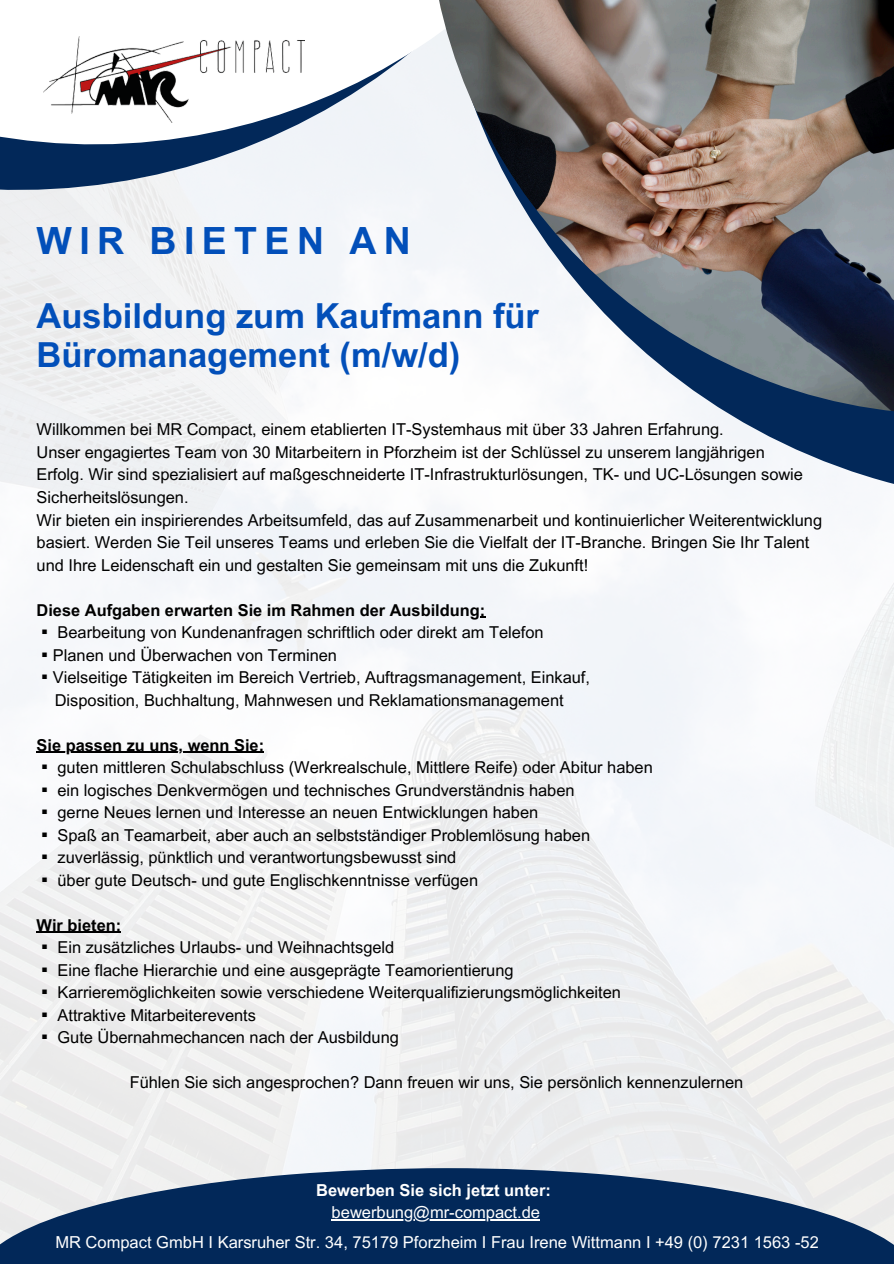
<style>
.page{position:relative;width:894px;height:1264px;background:#fff}
.page>*{position:absolute;margin:0;border:0;box-sizing:border-box;transform-origin:0 0}
.t1{font:700 37.5px "Arial MT Pro";letter-spacing:.195em;color:#024fb9}
.t2{font:700 34.5px/39.3px "Arial MT Pro";color:#024fb9}
.t3{font:16.5px "Arial MT Pro";color:#fff}
.t4{font:700 16.5px "Arial MT Pro";color:#fff}
.t5{font:16.35px/22.5px "Arial MT Pro";color:#000}
.t6{font:700 16.35px "Arial MT Pro";color:#000}
.s1{font-family:"Noto Sans CJ Ksc"}
</style>
<div class="page">
<img style="left:0;top:422px;width:893px;height:746px">
<svg style="left:0;top:363px;width:290px;height:59px;fill:#f1f2f3"></svg>
<svg style="left:0;top:36px;width:427px;height:327px;fill:#f1f4f8"></svg>
<svg style="left:434px;top:414px;width:459px;height:89px;fill:#f6f8fb"></svg>
<img style="left:427px;top:0;width:466px;height:414px">
<img style="left:44px;top:37px;width:261px;height:85px">
<svg style="left:0;top:1168px;width:893px;height:95px;background:#355379"></svg>
<hr style="left:331px;top:1219px;width:209px;height:1px;background:#fff">
<svg style="left:479px;top:616px;width:6px;height:2px"></svg>
<hr style="left:37px;top:751px;width:227px;height:2px;background:#000">
<hr style="left:37px;top:931px;width:84px;height:2px;background:#000">
<h1 class="t1" style="left:37px;top:227px;width:376px">WIR BIETEN AN</h1>
<p class="t2" style="left:37px;top:300px;width:504px">Ausbildung zum Kaufmann für<br>Büromanagement (m/w/d)</p>
<h2 class="t5" style="left:37px;top:420px;width:688px">Willkommen bei MR Compact, einem etablierten IT-Systemhaus mit über 33 Jahren Erfahrung.</h2>
<p class="t5" style="left:37px;top:443px;width:729px">Unser engagiertes Team von 30 Mitarbeitern in Pforzheim ist der Schlüssel zu unserem langjährigen</p>
<p class="t5" style="left:37px;top:465px;width:767px">Erfolg. Wir sind spezialisiert auf maßgeschneiderte IT-Infrastrukturlösungen, TK- und UC-Lösungen sowie<br>Sicherheitslösungen.</p>
<p class="t5" style="left:37px;top:510px;width:786px">Wir bieten ein inspirierendes Arbeitsumfeld, das auf Zusammenarbeit und kontinuierlicher Weiterentwicklung basiert. Werden Sie Teil unseres Teams und erleben Sie die Vielfalt der IT-Branche. Bringen Sie Ihr Talent und Ihre Leidenschaft ein und gestalten Sie gemeinsam mit uns die Zukunft!</p>
<p class="t6" style="left:37px;top:603px;width:450px">Diese Aufgaben erwarten Sie im Rahmen der Ausbildung:</p>
<p class="t5" style="left:37px;top:623px;width:508px"><span class="s1">▪</span> Bearbeitung von Kundenanfragen schriftlich oder direkt am Telefon</p>
<p class="t5" style="left:37px;top:645px;width:302px"><span class="s1">▪</span>Planen und Überwachen von Terminen</p>
<p class="t5" style="left:37px;top:668px;width:555px"><span class="s1">▪</span>Vielseitige Tätigkeiten im Bereich Vertrieb, Auftragsmanagement, Einkauf,</p>
<p class="t5" style="left:55px;top:690px;width:510px">Disposition, Buchhaltung, Mahnwesen und Reklamationsmanagement</p>
<p class="t6" style="left:37px;top:738px;width:229px">Sie passen zu uns, wenn Sie:</p>
<p class="t5" style="left:37px;top:758px;width:617px"><span class="s1">▪</span> guten mittleren Schulabschluss (Werkrealschule, Mittlere Reife) oder Abitur haben</p>
<p class="t5" style="left:37px;top:780px;width:539px"><span class="s1">▪</span> ein logisches Denkvermögen und technisches Grundverständnis haben</p>
<p class="t5" style="left:37px;top:803px;width:503px"><span class="s1">▪</span> gerne Neues lernen und Interesse an neuen Entwicklungen haben</p>
<p class="t5" style="left:37px;top:825px;width:555px"><span class="s1">▪</span> Spaß an Teamarbeit, aber auch an selbstständiger Problemlösung haben</p>
<p class="t5" style="left:37px;top:848px;width:421px"><span class="s1">▪</span> zuverlässig, pünktlich und verantwortungsbewusst sind</p>
<p class="t5" style="left:37px;top:870px;width:443px"><span class="s1">▪</span> über gute Deutsch- und gute Englischkenntnisse verfügen</p>
<p class="t6" style="left:37px;top:918px;width:86px">Wir bieten:</p>
<p class="t5" style="left:37px;top:938px;width:359px"><span class="s1">▪</span> Ein zusätzliches Urlaubs- und Weihnachtsgeld</p>
<p class="t5" style="left:37px;top:960px;width:478px"><span class="s1">▪</span> Eine flache Hierarchie und eine ausgeprägte Teamorientierung</p>
<p class="t5" style="left:37px;top:983px;width:585px"><span class="s1">▪</span> Karrieremöglichkeiten sowie verschiedene Weiterqualifizierungsmöglichkeiten</p>
<p class="t5" style="left:37px;top:1005px;width:221px"><span class="s1">▪</span> Attraktive Mitarbeiterevents</p>
<p class="t5" style="left:37px;top:1028px;width:364px"><span class="s1">▪</span> Gute Übernahmechancen nach der Ausbildung</p>
<p class="t5" style="left:130px;top:1073px;width:615px">Fühlen Sie sich angesprochen? Dann freuen wir uns, Sie persönlich kennenzulernen</p>
<p class="t4" style="left:316px;top:1183px;width:236px">Bewerben Sie sich jetzt unter:</p>
<p class="t3" style="left:331px;top:1206px;width:210px">bewerbung@mr-compact.de</p>
<p class="t3" style="left:55px;top:1235px;width:764px">MR Compact GmbH I Karsruher Str. 34, 75179 Pforzheim I Frau Irene Wittmann I +49 (0) 7231 1563 -52</p>
</div>
